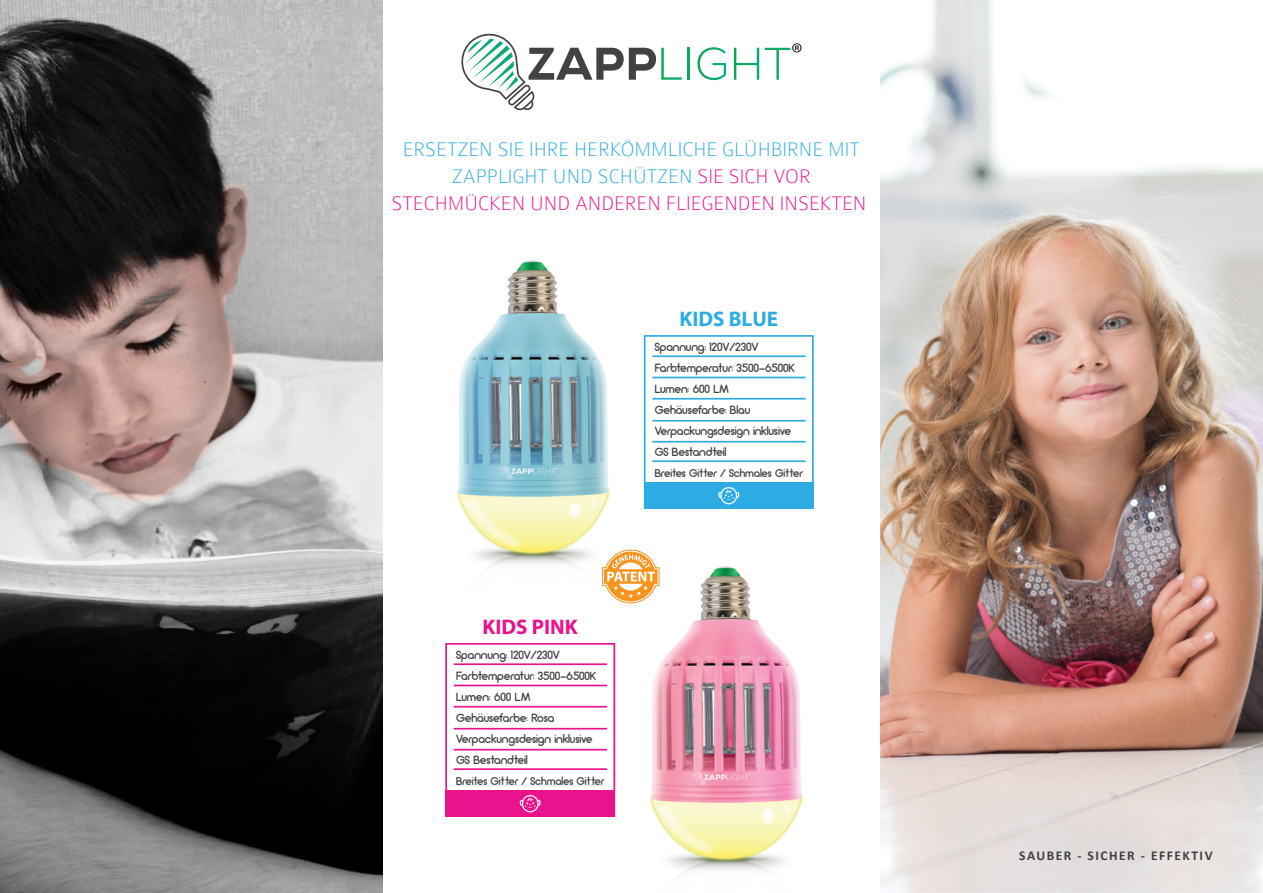
<style>
.page{position:relative;width:1263px;height:893px;background:#fff}
.page>*{position:absolute;margin:0;border:0;box-sizing:border-box;transform-origin:0 0}
.t1{font:700 21.15px "Myriad";color:#2cace2}
.t2{font:700 21.15px "Myriad";color:#ea128d}
.t3{font:100 21px/27px "Colaborate";color:#2cace2;text-align:center}
.t4{font:700 13.5px "Calibri";letter-spacing:.11em;color:#414042}
.t5{font:12px/21px "Arciform";letter-spacing:-.01em;color:#414042}
.t6{font:11.4px "Arciform";color:#414042}
.s1{color:#ea128d}
</style>
<div class="page">
<img style="left:0;top:0;width:383px;height:893px">
<img style="left:880px;top:0;width:383px;height:893px">
<img style="left:245px;top:225px;width:399px;height:378px">
<img style="left:438px;top:532px;width:566px;height:361px">
<svg style="left:461px;top:33px;width:221px;height:78px"></svg>
<svg style="left:687px;top:48px;width:3px;height:32px"></svg>
<svg style="left:697px;top:47px;width:29px;height:33px"></svg>
<svg style="left:734px;top:48px;width:25px;height:32px"></svg>
<svg style="left:765px;top:43px;width:36px;height:37px"></svg>
<svg style="left:601px;top:549px;width:59px;height:55px"></svg>
<svg style="left:644px;top:335px;width:170px;height:174px"></svg>
<svg style="left:445px;top:643px;width:170px;height:174px"></svg>
<h2 class="t3" style="left:391px;top:136px;width:476px">ERSETZEN SIE IHRE HERKÖMMLICHE GLÜHBIRNE MIT<br>ZAPPLIGHT UND SCHÜTZEN <span class="s1">SIE SICH VOR<br>STECHMÜCKEN UND ANDEREN FLIEGENDEN INSEKTEN</span></h2>
<h1 class="t1" style="left:679px;top:308px;width:100px">KIDS BLUE</h1>
<p class="t5" style="left:655px;top:336px;width:141px">Spannung: 120V/230V<br>Farbtemperatur: 3500-6500K<br>Lumen: 600 LM<br>Gehäusefarbe: Blau<br>Verpackungsdesign inklusive<br>GS Bestandteil</p>
<p class="t6" style="left:655px;top:465px;width:150px">Breites Gitter / Schmales Gitter</p>
<h1 class="t2" style="left:482px;top:616px;width:97px">KIDS PINK</h1>
<p class="t5" style="left:456px;top:644px;width:141px">Spannung: 120V/230V<br>Farbtemperatur: 3500-6500K<br>Lumen: 600 LM<br>Gehäusefarbe: Rosa<br>Verpackungsdesign inklusive<br>GS Bestandteil</p>
<p class="t6" style="left:456px;top:773px;width:150px">Breites Gitter / Schmales Gitter</p>
<p class="t4" style="left:1019px;top:846px;width:195px">SAUBER - SICHER - EFFEKTIV</p>
</div>
